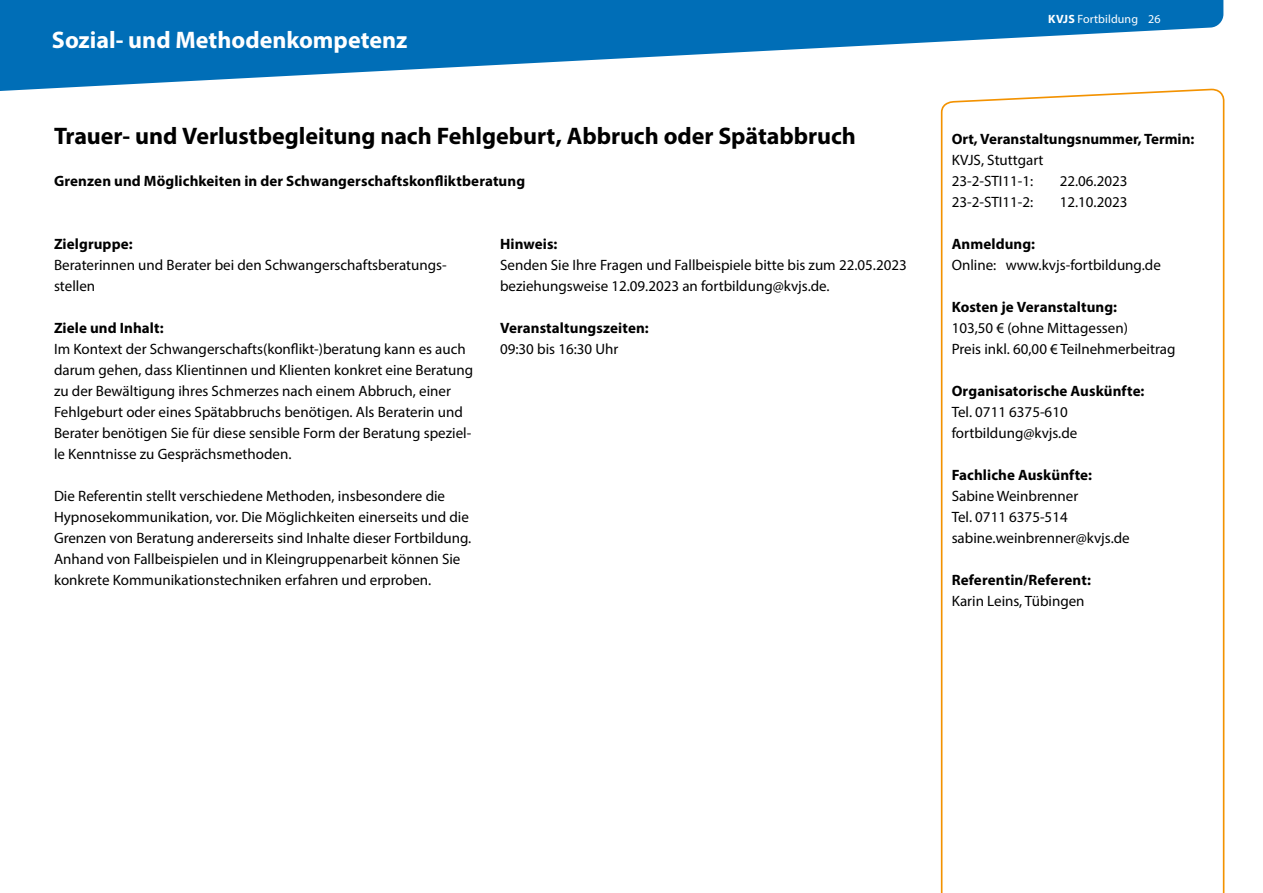
<style>
.page{position:relative;width:1263px;height:893px;background:#fff}
.page>*{position:absolute;margin:0;border:0;box-sizing:border-box;transform-origin:0 0}
.SemTitel{font:700 24px "Myriad Pro";color:#000}
.t1{font:700 24px "Myriad Pro";color:#fff}
.SemStandard{font:15px/21px "Myriad Pro";color:#000}
.SemÜberschrift{font:700 15px "Myriad Pro";letter-spacing:.005em;color:#000}
.SemUntertitel{font:700 15px "Myriad Pro";letter-spacing:.005em;color:#000}
.SemOrt{font:700 15px "Myriad Pro";color:#000}
.t2{font:12px "Myriad Pro";letter-spacing:.005em;color:#fff}
.s1{font-weight:700}
</style>
<div class="page">
<svg style="left:940px;top:92px;width:285px;height:801px"></svg>
<svg style="left:0;top:0;width:1223px;height:92px;fill:#006eb7"></svg>
<h1 class="t1" style="left:52px;top:24px;width:357px">Sozial- und Methodenkompetenz</h1>
<h1 class="SemTitel" style="left:54px;top:121px;width:803px">Trauer- und Verlustbegleitung nach Fehlgeburt, Abbruch oder Spätabbruch</h1>
<p class="SemUntertitel" style="left:54px;top:171px;width:473px">Grenzen und Möglichkeiten in der Schwangerschaftskonfliktberatung</p>
<h2 class="SemÜberschrift" style="left:54px;top:234px;width:80px">Zielgruppe:</h2>
<p class="SemStandard" style="left:54px;top:255px;width:394px">Beraterinnen und Berater bei den Schwangerschaftsberatungs&shy;stellen</p>
<h2 class="SemÜberschrift" style="left:54px;top:318px;width:111px">Ziele und Inhalt:</h2>
<p class="SemStandard" style="left:54px;top:339px;width:421px">Im Kontext der Schwangerschafts(konflikt-)beratung kann es auch darum gehen, dass Klientinnen und Klienten konkret eine Beratung zu der Bewältigung ihres Schmerzes nach einem Abbruch, einer Fehlgeburt oder eines Spätabbruchs benötigen. Als Beraterin und Berater benötigen Sie für diese sensible Form der Beratung speziel&shy;le Kenntnisse zu Gesprächsmethoden.</p>
<p class="SemStandard" style="left:54px;top:486px;width:419px">Die Referentin stellt verschiedene Methoden, insbesondere die<br>Hypnosekommunikation, vor. Die Möglichkeiten einerseits und die<br>Grenzen von Beratung andererseits sind Inhalte dieser Fortbildung.</p>
<p class="SemStandard" style="left:54px;top:549px;width:408px">Anhand von Fallbeispielen und in Kleingruppenarbeit können Sie konkrete Kommunikationstechniken erfahren und erproben.</p>
<h2 class="SemÜberschrift" style="left:500px;top:234px;width:59px">Hinweis:</h2>
<p class="SemStandard" style="left:500px;top:255px;width:408px">Senden Sie Ihre Fragen und Fallbeispiele bitte bis zum 22.05.2023 beziehungsweise 12.09.2023 an fortbildung@kvjs.de.</p>
<h2 class="SemÜberschrift" style="left:500px;top:318px;width:150px">Veranstaltungszeiten:</h2>
<p class="SemStandard" style="left:500px;top:339px;width:120px">09:30 bis 16:30 Uhr</p>
<p class="t2" style="left:1048px;top:12px;width:114px"><span class="s1">KVJS</span> Fortbildung 26</p>
<p class="SemOrt" style="left:952px;top:129px;width:244px">Ort, Veranstaltungsnummer, Termin:</p>
<p class="SemStandard" style="left:952px;top:150px;width:93px">KVJS, Stuttgart<br>23-2-STI11-1:</p>
<p class="SemStandard" style="left:1060px;top:171px;width:69px">22.06.2023</p>
<p class="SemStandard" style="left:952px;top:192px;width:83px">23-2-STI11-2:</p>
<p class="SemStandard" style="left:1060px;top:192px;width:69px">12.10.2023</p>
<h2 class="SemÜberschrift" style="left:952px;top:234px;width:85px">Anmeldung:</h2>
<p class="SemStandard" style="left:952px;top:255px;width:211px">Online: www.kvjs-fortbildung.de</p>
<h2 class="SemÜberschrift" style="left:952px;top:297px;width:167px">Kosten je Veranstaltung:</h2>
<p class="SemStandard" style="left:952px;top:318px;width:178px">103,50 € (ohne Mittagessen)</p>
<p class="SemStandard" style="left:952px;top:339px;width:225px">Preis inkl. 60,00 € Teilnehmerbeitrag</p>
<h2 class="SemÜberschrift" style="left:952px;top:381px;width:194px">Organisatorische Auskünfte:</h2>
<p class="SemStandard" style="left:952px;top:402px;width:127px">Tel. 0711 6375-610 fortbildung@kvjs.de</p>
<h2 class="SemÜberschrift" style="left:952px;top:465px;width:142px">Fachliche Auskünfte:</h2>
<p class="SemStandard" style="left:952px;top:486px;width:180px">Sabine Weinbrenner<br>Tel. 0711 6375-514 sabine.weinbrenner@kvjs.de</p>
<h2 class="SemÜberschrift" style="left:952px;top:570px;width:141px">Referentin/Referent:</h2>
<p class="SemStandard" style="left:952px;top:591px;width:134px">Karin Leins, Tübingen</p>
</div>
